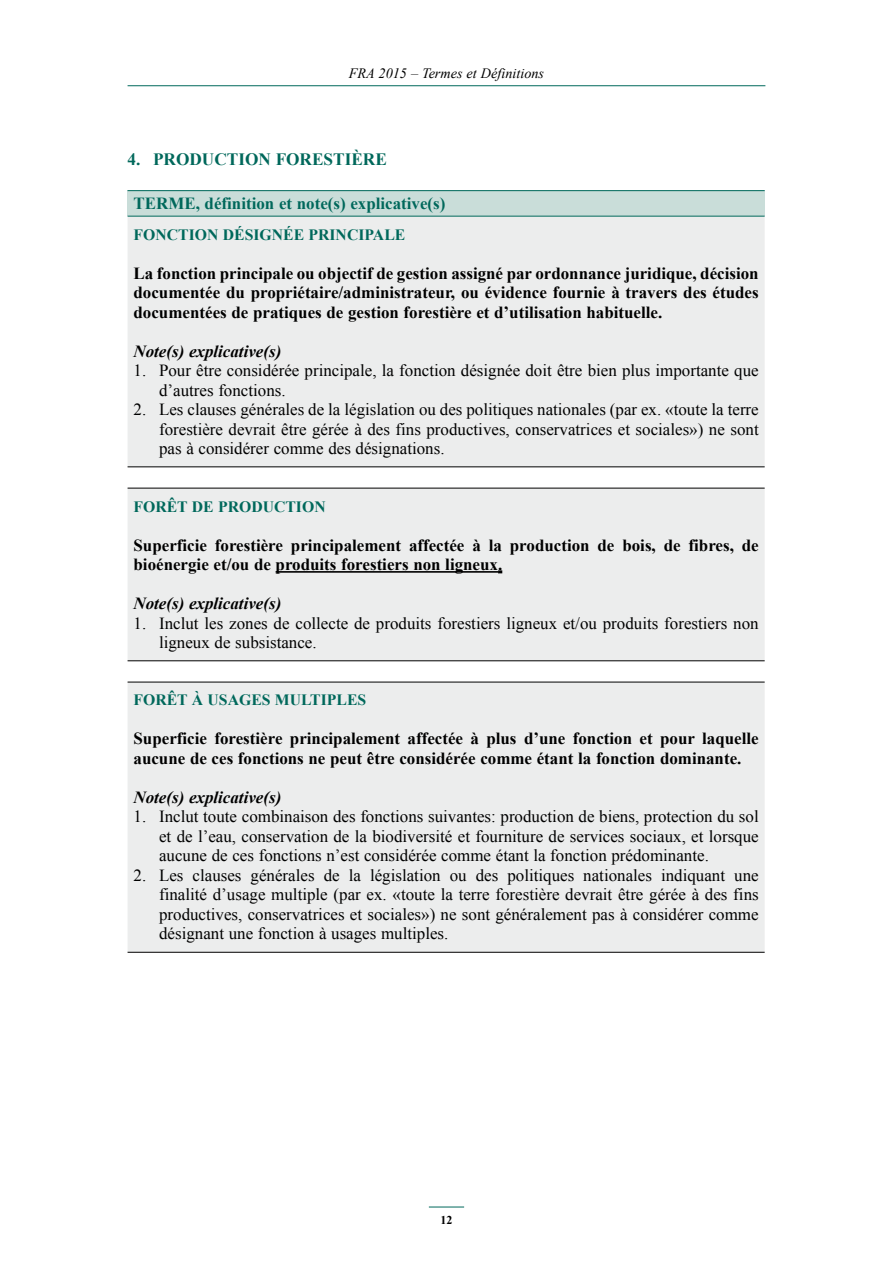
<style>
.page{position:relative;width:893px;height:1263px;background:#fff}
.page>*{position:absolute;margin:0;border:0;box-sizing:border-box;transform-origin:0 0}
.t1{font:700 17.25px "Times New Roman";color:#00685b}
.t2{font:16.95px/19.5px "Times New Roman";color:#000;text-align:justify}
.t3{font:700 16.95px/19.5px "Times New Roman";color:#000}
.t4{font:italic 700 16.95px "Times New Roman";color:#000}
.t5{font:700 16.95px "Times New Roman";color:#00685b}
.t6{font:700 15.75px "Times New Roman";color:#00685b}
.t7{font:italic 14.25px "Times New Roman";color:#000}
.t8{font:700 12px "Times New Roman";color:#000}
</style>
<div class="page">
<hr style="left:429px;top:1206px;width:35px;height:1px;background:#00685b">
<hr style="left:128px;top:85px;width:637px;height:1px;background:#00685b">
<div style="left:128px;top:191px;width:637px;height:25px;background:#c9ddd9"></div>
<div style="left:128px;top:217px;width:637px;height:735px;background:#eceded"></div>
<svg style="left:128px;top:467px;width:637px;height:215px;fill:#eceded"></svg>
<hr style="left:128px;top:190px;width:637px;height:1px;background:#00685b">
<hr style="left:128px;top:216px;width:637px;height:1px;background:#00685b">
<hr style="left:128px;top:466px;width:637px;height:1px;background:#000">
<hr style="left:128px;top:488px;width:637px;height:1px;background:#000">
<hr style="left:128px;top:660px;width:637px;height:1px;background:#000">
<hr style="left:128px;top:682px;width:637px;height:1px;background:#000">
<hr style="left:128px;top:952px;width:637px;height:1px;background:#000">
<hr style="left:276px;top:571px;width:222px;height:2px;background:#000">
<svg style="left:498px;top:570px;width:4px;height:3px"></svg>
<p class="t7" style="left:349px;top:63px;width:197px">FRA 2015 – Termes et Définitions</p>
<p class="t1" style="left:128px;top:147px;width:184px">4. Production forestière</p>
<p class="t5" style="left:134px;top:192px;width:313px">TERME, définition et note(s) explicative(s)</p>
<p class="t6" style="left:134px;top:223px;width:273px">FONCTION DÉSIGNÉE PRINCIPALE</p>
<p class="t3" style="left:134px;top:263px;width:627px;text-align:justify">La fonction principale ou objectif de gestion assigné par ordonnance juridique, décision documentée du propriétaire/administrateur, ou évidence fournie à travers des études documentées de pratiques de gestion forestière et d’utilisation habituelle.</p>
<p class="t4" style="left:134px;top:339px;width:149px">Note(s) explicative(s)</p>
<p class="t2" style="left:159px;top:360px;width:601px;text-indent:-26px">1. Pour être considérée principale, la fonction désignée doit être bien plus importante que d’autres fonctions.</p>
<p class="t2" style="left:159px;top:399px;width:601px;text-indent:-26px">2. Les clauses générales de la législation ou des politiques nationales (par ex. «toute la terre forestière devrait être gérée à des fins productives, conservatrices et sociales») ne sont pas à considérer comme des désignations.</p>
<p class="t6" style="left:134px;top:495px;width:194px">FORÊT DE PRODUCTION</p>
<p class="t3" style="left:134px;top:535px;width:627px">Superficie forestière principalement affectée à la production de bois, de fibres, de bioénergie et/ou de produits forestiers non ligneux.</p>
<p class="t4" style="left:134px;top:591px;width:149px">Note(s) explicative(s)</p>
<p class="t2" style="left:159px;top:613px;width:601px;text-indent:-26px">1. Inclut les zones de collecte de produits forestiers ligneux et/ou produits forestiers non ligneux de subsistance.</p>
<p class="t6" style="left:134px;top:689px;width:234px">FORÊT À USAGES MULTIPLES</p>
<p class="t3" style="left:134px;top:729px;width:627px">Superficie forestière principalement affectée à plus d’une fonction et pour laquelle aucune de ces fonctions ne peut être considérée comme étant la fonction dominante.</p>
<p class="t4" style="left:134px;top:785px;width:149px">Note(s) explicative(s)</p>
<p class="t2" style="left:159px;top:807px;width:601px;text-indent:-26px">1. Inclut toute combinaison des fonctions suivantes: production de biens, protection du sol et de l’eau, conservation de la biodiversité et fourniture de services sociaux, et lorsque aucune de ces fonctions n’est considérée comme étant la fonction prédominante.</p>
<p class="t2" style="left:159px;top:865px;width:601px;text-indent:-26px">2. Les clauses générales de la législation ou des politiques nationales indiquant une finalité d’usage multiple (par ex. «toute la terre forestière devrait être gérée à des fins productives, conservatrices et sociales») ne sont généralement pas à considérer comme désignant une fonction à usages multiples.</p>
<p class="t8" style="left:440px;top:1212px;width:13px">12</p>
</div>
